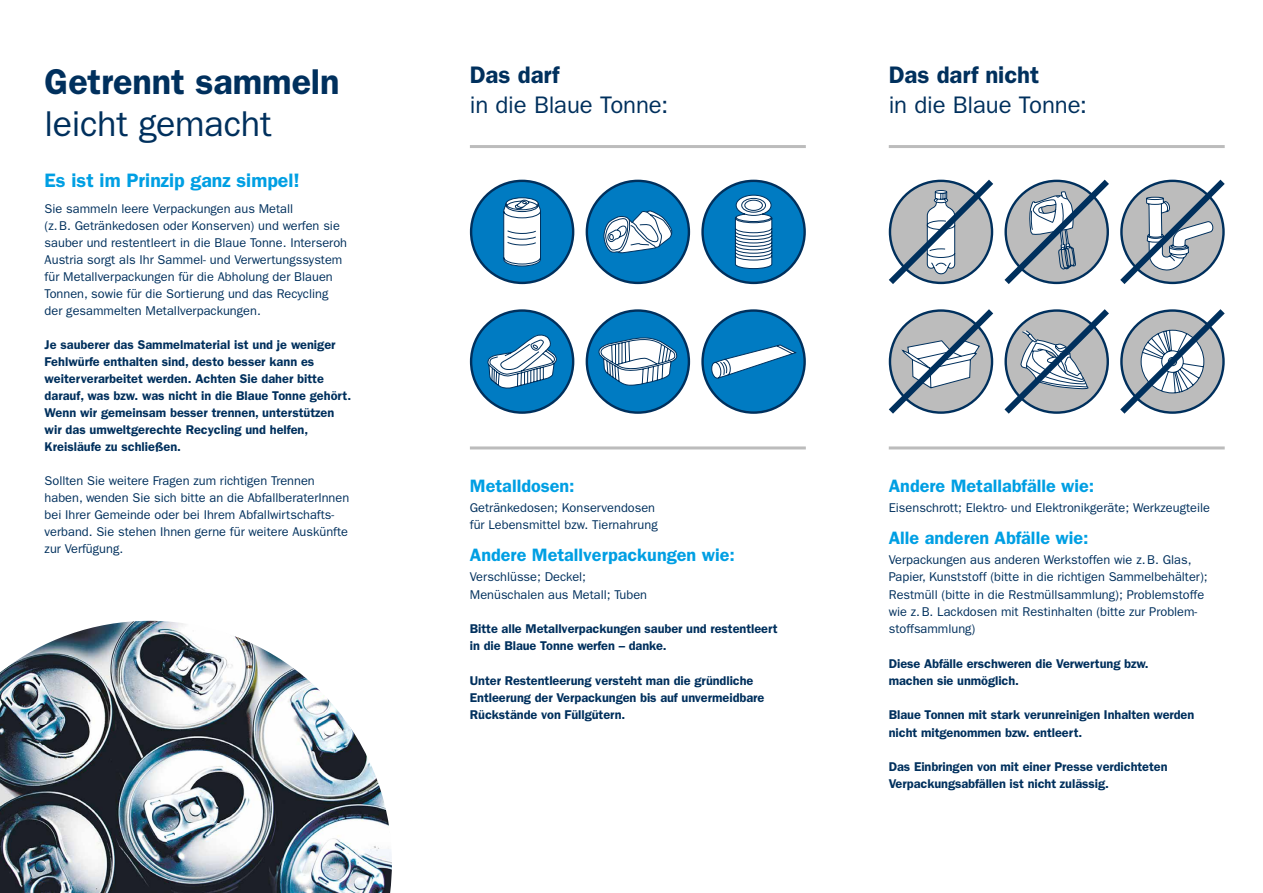
<style>
.page{position:relative;width:1263px;height:893px;background:#fff}
.page>*{position:absolute;margin:0;border:0;box-sizing:border-box;transform-origin:0 0}
.t1{font:36px "Franklin Gothic LT Pro Dm";letter-spacing:-.005em;color:#00305d}
.t2{font:36px "Franklin Gothic LT Pro";letter-spacing:-.01em;color:#00305d}
.t3{font:24px "Franklin Gothic LT Pro";letter-spacing:-.01em;color:#00305d}
.t4{font:24px "Franklin Gothic LT Pro Dm";letter-spacing:-.005em;color:#00305d}
.t5{font:19.5px "Franklin Gothic LT Pro Dm";color:#009fe3}
.t6{font:18px "Franklin Gothic LT Pro Dm";color:#009fe3}
.t7{font:12.75px/17px "Franklin Gothic LT Pro";color:#00305d}
.t8{font:12.75px/17.2px "Franklin Gothic LT Pro Dm";letter-spacing:-.005em;color:#00305d}
</style>
<div class="page">
<img style="left:0;top:621px;width:392px;height:272px">
<hr style="left:470px;top:145px;width:336px;height:3px;background:#bcbcbc">
<hr style="left:470px;top:446px;width:336px;height:3px;background:#bcbcbc">
<hr style="left:889px;top:446px;width:336px;height:3px;background:#bcbcbc">
<svg style="left:888px;top:309px;width:337px;height:105px"></svg>
<div style="left:471px;top:181px;width:102px;height:102px;background:#007bc2;border-radius:50%"></div>
<div style="left:470px;top:180px;width:104px;height:104px;border:2px solid #00305d;border-radius:50%"></div>
<svg style="left:503px;top:197px;width:38px;height:70px;background:#bccedb"></svg>
<div style="left:702px;top:181px;width:103px;height:102px;background:#007bc2;border-radius:50%"></div>
<div style="left:701px;top:180px;width:105px;height:104px;border:2px solid #00305d;border-radius:50%"></div>
<svg style="left:735px;top:194px;width:38px;height:75px;background:#a2bbce"></svg>
<div style="left:587px;top:311px;width:102px;height:102px;background:#007bc2;border-radius:50%"></div>
<div style="left:586px;top:309px;width:104px;height:105px;border:2px solid #00305d;border-radius:50%"></div>
<svg style="left:598px;top:337px;width:80px;height:49px"></svg>
<div style="left:471px;top:311px;width:102px;height:102px;background:#007bc2;border-radius:50%"></div>
<div style="left:470px;top:309px;width:104px;height:105px;border:2px solid #00305d;border-radius:50%"></div>
<svg style="left:487px;top:334px;width:70px;height:55px"></svg>
<div style="left:702px;top:311px;width:103px;height:102px;background:#007bc2;border-radius:50%"></div>
<div style="left:701px;top:309px;width:105px;height:105px;border:2px solid #00305d;border-radius:50%"></div>
<svg style="left:711px;top:344px;width:86px;height:35px"></svg>
<svg style="left:888px;top:145px;width:337px;height:140px"></svg>
<div style="left:587px;top:181px;width:102px;height:102px;background:#007bc2;border-radius:50%"></div>
<div style="left:586px;top:180px;width:104px;height:104px;border:2px solid #00305d;border-radius:50%"></div>
<svg style="left:604px;top:192px;width:68px;height:62px"></svg>
<h1 class="t1" style="left:45px;top:60px;width:296px">Getrennt sammeln</h1>
<h1 class="t2" style="left:45px;top:103px;width:228px">leicht gemacht</h1>
<h3 class="t5" style="left:45px;top:169px;width:257px">Es ist im Prinzip ganz simpel!</h3>
<p class="t7" style="left:45px;top:200px;width:304px">Sie sammeln leere Verpackungen aus Metall<br>(z.B. Getränkedosen oder Konserven) und werfen sie sauber und restentleert in die Blaue Tonne. Interseroh Austria sorgt als Ihr Sammel- und Verwertungssystem für Metallverpackungen für die Abholung der Blauen Tonnen, sowie für die Sortierung und das Recycling der gesammelten Metallverpackungen.</p>
<p class="t8" style="left:45px;top:336px;width:308px">Je sauberer das Sammelmaterial ist und je weniger Fehlwürfe enthalten sind, desto besser kann es weiterverarbeitet werden. Achten Sie daher bitte darauf, was bzw. was nicht in die Blaue Tonne gehört.<br>Wenn wir gemeinsam besser trennen, unterstützen wir das umweltgerechte Recycling und helfen, Kreisläufe zu schließen.</p>
<p class="t7" style="left:45px;top:472px;width:306px">Sollten Sie weitere Fragen zum richtigen Trennen haben, wenden Sie sich bitte an die AbfallberaterInnen bei Ihrer Gemeinde oder bei Ihrem Abfallwirtschafts&shy;verband. Sie stehen Ihnen gerne für weitere Auskünfte zur Verfügung.</p>
<h2 class="t4" style="left:470px;top:60px;width:91px">Das darf</h2>
<h2 class="t3" style="left:470px;top:91px;width:200px">in die Blaue Tonne:</h2>
<h2 class="t4" style="left:889px;top:60px;width:152px">Das darf nicht</h2>
<h2 class="t3" style="left:889px;top:91px;width:200px">in die Blaue Tonne:</h2>
<h3 class="t6" style="left:470px;top:475px;width:106px">Metalldosen:</h3>
<p class="t7" style="left:470px;top:499px;width:189px">Getränkedosen; Konservendosen für Lebensmittel bzw. Tiernahrung</p>
<h3 class="t6" style="left:470px;top:544px;width:266px">Andere Metallverpackungen wie:</h3>
<p class="t7" style="left:470px;top:568px;width:179px">Verschlüsse; Deckel;<br>Menüschalen aus Metall; Tuben</p>
<p class="t8" style="left:470px;top:620px;width:309px">Bitte alle Metallverpackungen sauber und restentleert in die Blaue Tonne werfen – danke.</p>
<p class="t8" style="left:470px;top:672px;width:296px">Unter Restentleerung versteht man die gründliche<br>Entleerung der Verpackungen bis auf unvermeidbare<br>Rückstände von Füllgütern.</p>
<h3 class="t6" style="left:889px;top:475px;width:207px">Andere Metallabfälle wie:</h3>
<p class="t7" style="left:889px;top:499px;width:323px">Eisenschrott; Elektro- und Elektronikgeräte; Werkzeugteile</p>
<h3 class="t6" style="left:889px;top:527px;width:201px">Alle anderen Abfälle wie:</h3>
<p class="t7" style="left:889px;top:551px;width:320px">Verpackungen aus anderen Werkstoffen wie z.B. Glas, Papier, Kunststoff (bitte in die richtigen Sammelbehälter); Restmüll (bitte in die Restmüllsammlung); Problemstoffe wie z.B. Lackdosen mit Restinhalten (bitte zur Problem&shy;stoffsammlung)</p>
<p class="t8" style="left:889px;top:654px;width:261px">Diese Abfälle erschweren die Verwertung bzw. machen sie unmöglich.</p>
<p class="t8" style="left:889px;top:706px;width:307px">Blaue Tonnen mit stark verunreinigen Inhalten werden nicht mitgenommen bzw. entleert.</p>
<p class="t8" style="left:889px;top:758px;width:280px">Das Einbringen von mit einer Presse verdichteten<br>Verpackungsabfällen ist nicht zulässig.</p>
</div>
